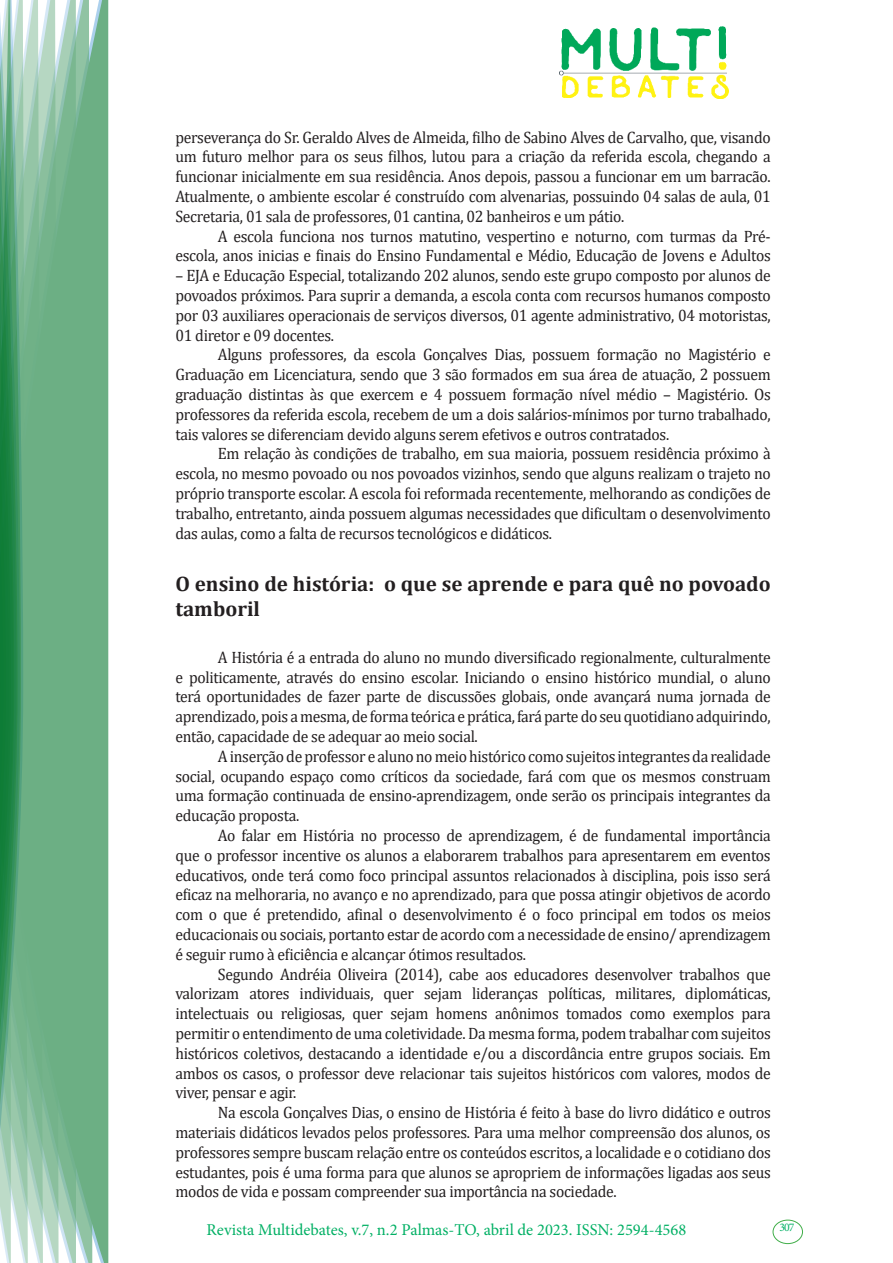
<style>
.page{position:relative;width:893px;height:1263px;background:#fff}
.page>*{position:absolute;margin:0;border:0;box-sizing:border-box;transform-origin:0 0}
.Titulo_2{font:700 21px/25.2px "Cambria";color:#231f20}
.texto{font:16.5px/19.8px "Cambria";letter-spacing:-.02em;color:#231f20;text-align:justify;scale:.95 1}
.t1{font:16.5px "Minion Pro";color:#00b064}
.t2{font:11.7px "Minion Pro";color:#00b064}
</style>
<div class="page">
<img style="left:559px;top:26px;width:169px;height:72px">
<div style="left:95px;top:0;width:14px;height:1263px;background:#6caf84"></div>
<svg style="left:79px;top:0;width:16px;height:1263px;background:#71b289"></svg>
<svg style="left:62px;top:0;width:17px;height:1263px;background:#75b48c"></svg>
<svg style="left:45px;top:0;width:17px;height:1263px;background:#7cb792"></svg>
<svg style="left:30px;top:0;width:15px;height:1263px;background:#80ba96"></svg>
<svg style="left:0;top:0;width:30px;height:1263px;background:#61a97f"></svg>
<div style="left:772px;top:1219px;width:31px;height:25px;border:1px solid #40ae49;border-radius:50%"></div>
<p class="texto" style="left:175px;top:127px;width:628px">perseverança do Sr. Geraldo Alves de Almeida, filho de Sabino Alves de Carvalho, que, visando um futuro melhor para os seus filhos, lutou para a criação da referida escola, chegando a funcionar inicialmente em sua residência. Anos depois, passou a funcionar em um barracão.<br>Atualmente, o ambiente escolar é construído com alvenarias, possuindo 04 salas de aula, 01<br>Secretaria, 01 sala de professores, 01 cantina, 02 banheiros e um pátio.</p>
<p class="texto" style="left:175px;top:226px;width:628px;text-align:right">A escola funciona nos turnos matutino, vespertino e noturno, com turmas da Pré&shy;escola, anos inicias e finais do Ensino Fundamental e Médio, Educação de Jovens e Adultos</p>
<p class="texto" style="left:175px;top:266px;width:628px">– EJA e Educação Especial, totalizando 202 alunos, sendo este grupo composto por alunos de povoados próximos. Para suprir a demanda, a escola conta com recursos humanos composto por 03 auxiliares operacionais de serviços diversos, 01 agente administrativo, 04 motoristas, 01 diretor e 09 docentes.</p>
<p class="texto" style="left:175px;top:345px;width:628px;text-indent:43px">Alguns professores, da escola Gonçalves Dias, possuem formação no Magistério e Graduação em Licenciatura, sendo que 3 são formados em sua área de atuação, 2 possuem graduação distintas às que exercem e 4 possuem formação nível médio – Magistério. Os professores da referida escola, recebem de um a dois salários-mínimos por turno trabalhado, tais valores se diferenciam devido alguns serem efetivos e outros contratados.</p>
<p class="texto" style="left:175px;top:444px;width:628px;text-indent:43px">Em relação às condições de trabalho, em sua maioria, possuem residência próximo à escola, no mesmo povoado ou nos povoados vizinhos, sendo que alguns realizam o trajeto no próprio transporte escolar. A escola foi reformada recentemente, melhorando as condições de trabalho, entretanto, ainda possuem algumas necessidades que dificultam o desenvolvimento das aulas, como a falta de recursos tecnológicos e didáticos.</p>
<p class="Titulo_2" style="left:175px;top:570px;width:597px">O ensino de história: o que se aprende e para quê no povoado tamboril</p>
<p class="texto" style="left:175px;top:647px;width:628px;text-indent:43px">A História é a entrada do aluno no mundo diversificado regionalmente, culturalmente e politicamente, através do ensino escolar. Iniciando o ensino histórico mundial, o aluno terá oportunidades de fazer parte de discussões globais, onde avançará numa jornada de aprendizado, pois a mesma, de forma teórica e prática, fará parte do seu quotidiano adquirindo, então, capacidade de se adequar ao meio social.</p>
<p class="texto" style="left:175px;top:746px;width:628px;text-indent:43px">A inserção de professor e aluno no meio histórico como sujeitos integrantes da realidade social, ocupando espaço como críticos da sociedade, fará com que os mesmos construam uma formação continuada de ensino-aprendizagem, onde serão os principais integrantes da educação proposta.</p>
<p class="texto" style="left:175px;top:825px;width:628px;text-indent:43px">Ao falar em História no processo de aprendizagem, é de fundamental importância que o professor incentive os alunos a elaborarem trabalhos para apresentarem em eventos educativos, onde terá como foco principal assuntos relacionados à disciplina, pois isso será eficaz na melhoraria, no avanço e no aprendizado, para que possa atingir objetivos de acordo com o que é pretendido, afinal o desenvolvimento é o foco principal em todos os meios educacionais ou sociais, portanto estar de acordo com a necessidade de ensino/ aprendizagem é seguir rumo à eficiência e alcançar ótimos resultados.</p>
<p class="texto" style="left:175px;top:964px;width:628px;text-indent:43px">Segundo Andréia Oliveira (2014), cabe aos educadores desenvolver trabalhos que valorizam atores individuais, quer sejam lideranças políticas, militares, diplomáticas, intelectuais ou religiosas, quer sejam homens anônimos tomados como exemplos para permitir o entendimento de uma coletividade. Da mesma forma, podem trabalhar com sujeitos históricos coletivos, destacando a identidade e/ou a discordância entre grupos sociais. Em ambos os casos, o professor deve relacionar tais sujeitos históricos com valores, modos de viver, pensar e agir.</p>
<p class="texto" style="left:175px;top:1103px;width:628px;text-indent:43px">Na escola Gonçalves Dias, o ensino de História é feito à base do livro didático e outros materiais didáticos levados pelos professores. Para uma melhor compreensão dos alunos, os professores sempre buscam relação entre os conteúdos escritos, a localidade e o cotidiano dos estudantes, pois é uma forma para que alunos se apropriem de informações ligadas aos seus modos de vida e possam compreender sua importância na sociedade.</p>
<p class="t1" style="left:207px;top:1218px;width:481px">Revista Multidebates, v.7, n.2 Palmas-TO, abril de 2023. ISSN: 2594-4568</p>
<p class="t2" style="left:779px;top:1219px;width:16px">307</p>
</div>
